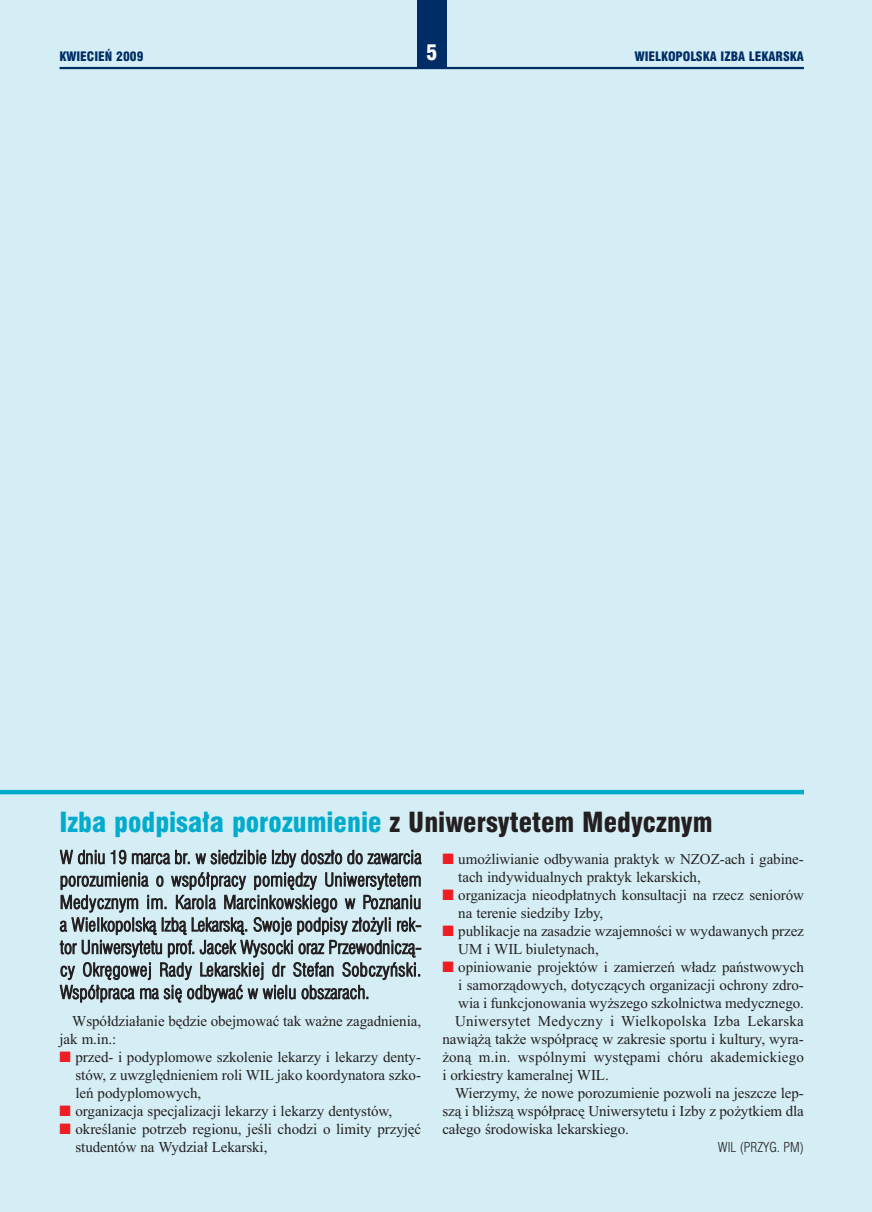
<style>
.page{position:relative;width:872px;height:1212px;background:#d5eef5}
.page>*{position:absolute;margin:0;border:0;box-sizing:border-box;transform-origin:0 0}
.t1{font:27px "Swis 721 Blk Cn EU";color:#00abcd}
.t2{font:21px "Swis 721 Blk Cn EU";color:#fff}
.t3{font:18px/22.5px "Swis 721 Lt Cn EU";color:#231f20;text-align:justify}
.t4{font:15px/18px "Times New Roman";letter-spacing:-.005em;color:#231f20}
.t5{font:15px "Times New Roman";letter-spacing:.015em;color:#231f20}
.t6{font:13.5px "Swis 721 Lt Cn EU";color:#231f20}
.t7{font:12.75px "Swis 721 Blk Cn EU";color:#002d66}
.s1{color:#231f20}
.s2{color:#ee1d23}
</style>
<div class="page">
<hr style="left:60px;top:67px;width:744px;height:2px;background:#002d66">
<div style="left:417px;top:0;width:29px;height:68px;background:#002d66"></div>
<hr style="left:0;top:790px;width:804px;height:4px;background:#00abcd">
<p class="t7" style="left:60px;top:48px;width:86px">KWIECIEŃ 2009</p>
<h2 class="t2" style="left:426px;top:40px;width:13px">5</h2>
<p class="t7" style="left:634px;top:48px;width:171px">WIELKOPOLSKA IZBA LEKARSKA</p>
<h1 class="t1" style="left:60px;top:805px;width:654px">Izba podpisała porozumienie <span class="s1">z Uniwersytetem Medycznym</span></h1>
<p class="t3" style="left:60px;top:846px;width:363px">W dniu 19 marca br. w siedzibie Izby doszło do zawarcia porozumienia o współpracy pomiędzy Uniwersytetem Medycznym im. Karola Marcinkowskiego w Poznaniu a Wielkopolską Izbą Lekarską. Swoje podpisy złożyli rek&shy;tor Uniwersytetu prof. Jacek Wysocki oraz Przewodniczą&shy;cy Okręgowej Rady Lekarskiej dr Stefan Sobczyński.<br>Współpraca ma się odbywać w wielu obszarach.</p>
<p class="t4" style="left:60px;top:1012px;width:363px;text-indent:13px">Współdziałanie będzie obejmować tak ważne zagadnienia, jak m.in.:</p>
<p class="t4" style="left:75px;top:1048px;width:347px;text-align:justify;text-indent:-16px"><span class="s2">■</span> przed- i podyplomowe szkolenie lekarzy i lekarzy denty&shy;stów, z uwzględnieniem roli WIL jako koordynatora szko&shy;leń podyplomowych,</p>
<p class="t4" style="left:60px;top:1102px;width:334px"><span class="s2">■</span> organizacja specjalizacji lekarzy i lekarzy dentystów,</p>
<p class="t4" style="left:75px;top:1120px;width:347px;text-indent:-16px"><span class="s2">■</span> określanie potrzeb regionu, jeśli chodzi o limity przyjęć studentów na Wydział Lekarski,</p>
<p class="t4" style="left:458px;top:850px;width:347px;text-indent:-16px"><span class="s2">■</span> umożliwianie odbywania praktyk w NZOZ-ach i gabine&shy;tach indywidualnych praktyk lekarskich,</p>
<p class="t4" style="left:458px;top:886px;width:347px;text-indent:-16px"><span class="s2">■</span> organizacja nieodpłatnych konsultacji na rzecz seniorów na terenie siedziby Izby,</p>
<p class="t4" style="left:458px;top:922px;width:347px;text-indent:-16px"><span class="s2">■</span> publikacje na zasadzie wzajemności w wydawanych przez<br>UM i WIL biuletynach,</p>
<p class="t4" style="left:442px;top:958px;width:363px"><span class="s2">■</span> opiniowanie projektów i zamierzeń władz państwowych</p>
<p class="t4" style="left:458px;top:976px;width:347px">i samorządowych, dotyczących organizacji ochrony zdro-</p>
<p class="t4" style="left:458px;top:994px;width:347px">wia i funkcjonowania wyższego szkolnictwa medycznego.</p>
<p class="t5" style="left:455px;top:1012px;width:350px">Uniwersytet Medyczny i Wielkopolska Izba Lekarska</p>
<p class="t4" style="left:442px;top:1030px;width:363px">nawiążą także współpracę w zakresie sportu i kultury, wyra-</p>
<p class="t5" style="left:442px;top:1048px;width:363px">żoną m.in. wspólnymi występami chóru akademickiego</p>
<p class="t4" style="left:442px;top:1066px;width:168px">i orkiestry kameralnej WIL.</p>
<p class="t4" style="left:455px;top:1084px;width:350px">Wierzymy, że nowe porozumienie pozwoli na jeszcze lep-</p>
<p class="t4" style="left:442px;top:1102px;width:363px">szą i bliższą współpracę Uniwersytetu i Izby z pożytkiem dla</p>
<p class="t4" style="left:442px;top:1120px;width:188px">całego środowiska lekarskiego.</p>
<p class="t6" style="left:718px;top:1139px;width:87px">WIL (PRZYG. PM)</p>
</div>
